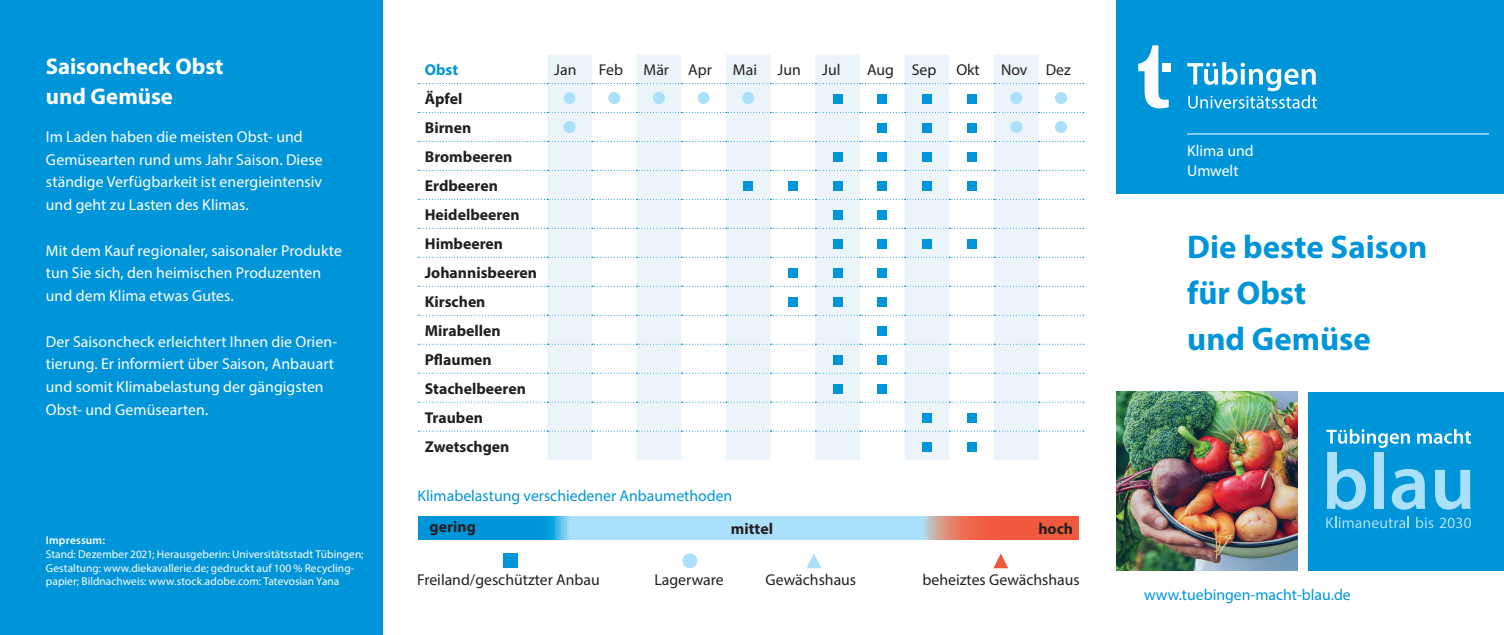
<style>
.page{position:relative;width:1504px;height:635px;background:#fff}
.page>*{position:absolute;margin:0;border:0;box-sizing:border-box;transform-origin:0 0}
.t1{font:700 32.9px/46px "Myriad Pro";color:#0095d9}
.t2{font:700 22.75px/29.8px "Myriad Pro";color:#fff}
.t3{font:15.75px/22.8px "Myriad Pro";letter-spacing:.005em;color:#fff}
.t4{font:700 15.75px/29.1px "Myriad Pro";color:#231f20}
.t5{font:15.75px "Myriad Pro";color:#231f20}
.t6{font:15.75px "Myriad Pro";color:#0095d9}
.t7{font:700 15.75px "Myriad Pro";color:#0095d9}
.t8{font:11.38px/13.7px "Myriad Pro";letter-spacing:.005em;color:#fff}
.t9{font:600 11.38px "Myriad Pro";letter-spacing:.015em;color:#fff}
</style>
<div class="page">
<div style="left:0;top:0;width:382px;height:635px;background:#0095d9"></div>
<svg style="left:547px;top:55px;width:491px;height:405px;fill:#ebf5f9"></svg>
<svg style="left:418px;top:83px;width:665px;height:1px"></svg>
<svg style="left:418px;top:112px;width:665px;height:1px"></svg>
<svg style="left:418px;top:141px;width:665px;height:1px"></svg>
<svg style="left:418px;top:170px;width:665px;height:1px"></svg>
<svg style="left:418px;top:199px;width:665px;height:1px"></svg>
<svg style="left:418px;top:228px;width:665px;height:1px"></svg>
<svg style="left:418px;top:257px;width:665px;height:1px"></svg>
<svg style="left:418px;top:286px;width:665px;height:1px"></svg>
<svg style="left:418px;top:315px;width:665px;height:1px"></svg>
<svg style="left:418px;top:344px;width:665px;height:1px"></svg>
<svg style="left:418px;top:373px;width:665px;height:1px"></svg>
<svg style="left:418px;top:402px;width:665px;height:1px"></svg>
<svg style="left:418px;top:431px;width:665px;height:1px"></svg>
<div style="left:564px;top:93px;width:10px;height:10px;background:#aae0f9;border-radius:50%"></div>
<div style="left:563px;top:92px;width:12px;height:12px;border:2px solid #aae0f9;border-radius:50%"></div>
<div style="left:609px;top:93px;width:10px;height:10px;background:#aae0f9;border-radius:50%"></div>
<div style="left:608px;top:92px;width:12px;height:12px;border:2px solid #aae0f9;border-radius:50%"></div>
<div style="left:654px;top:93px;width:9px;height:10px;background:#aae0f9;border-radius:50%"></div>
<div style="left:653px;top:92px;width:12px;height:12px;border:2px solid #aae0f9;border-radius:50%"></div>
<div style="left:698px;top:93px;width:10px;height:10px;background:#aae0f9;border-radius:50%"></div>
<div style="left:697px;top:92px;width:12px;height:12px;border:2px solid #aae0f9;border-radius:50%"></div>
<div style="left:743px;top:93px;width:10px;height:10px;background:#aae0f9;border-radius:50%"></div>
<div style="left:742px;top:92px;width:12px;height:12px;border:2px solid #aae0f9;border-radius:50%"></div>
<div style="left:832px;top:94px;width:10px;height:10px;background:#0095d9"></div>
<div style="left:877px;top:94px;width:10px;height:10px;background:#0095d9"></div>
<div style="left:921px;top:94px;width:10px;height:10px;background:#0095d9"></div>
<div style="left:966px;top:94px;width:10px;height:10px;background:#0095d9"></div>
<div style="left:1011px;top:93px;width:10px;height:10px;background:#aae0f9;border-radius:50%"></div>
<div style="left:1010px;top:92px;width:12px;height:12px;border:2px solid #aae0f9;border-radius:50%"></div>
<div style="left:1055px;top:93px;width:10px;height:10px;background:#aae0f9;border-radius:50%"></div>
<div style="left:1054px;top:92px;width:12px;height:12px;border:2px solid #aae0f9;border-radius:50%"></div>
<div style="left:564px;top:122px;width:10px;height:10px;background:#aae0f9;border-radius:50%"></div>
<div style="left:563px;top:121px;width:12px;height:12px;border:2px solid #aae0f9;border-radius:50%"></div>
<div style="left:877px;top:123px;width:10px;height:10px;background:#0095d9"></div>
<div style="left:921px;top:123px;width:10px;height:10px;background:#0095d9"></div>
<div style="left:966px;top:123px;width:10px;height:10px;background:#0095d9"></div>
<div style="left:1011px;top:122px;width:10px;height:10px;background:#aae0f9;border-radius:50%"></div>
<div style="left:1010px;top:121px;width:12px;height:12px;border:2px solid #aae0f9;border-radius:50%"></div>
<div style="left:1055px;top:122px;width:10px;height:10px;background:#aae0f9;border-radius:50%"></div>
<div style="left:1054px;top:121px;width:12px;height:12px;border:2px solid #aae0f9;border-radius:50%"></div>
<div style="left:832px;top:152px;width:10px;height:10px;background:#0095d9"></div>
<div style="left:877px;top:152px;width:10px;height:10px;background:#0095d9"></div>
<div style="left:921px;top:152px;width:10px;height:10px;background:#0095d9"></div>
<div style="left:966px;top:152px;width:10px;height:10px;background:#0095d9"></div>
<div style="left:743px;top:181px;width:10px;height:10px;background:#0095d9"></div>
<div style="left:788px;top:181px;width:9px;height:10px;background:#0095d9"></div>
<div style="left:832px;top:181px;width:10px;height:10px;background:#0095d9"></div>
<div style="left:877px;top:181px;width:10px;height:10px;background:#0095d9"></div>
<div style="left:921px;top:181px;width:10px;height:10px;background:#0095d9"></div>
<div style="left:966px;top:181px;width:10px;height:10px;background:#0095d9"></div>
<div style="left:832px;top:210px;width:10px;height:10px;background:#0095d9"></div>
<div style="left:877px;top:210px;width:10px;height:10px;background:#0095d9"></div>
<div style="left:832px;top:239px;width:10px;height:10px;background:#0095d9"></div>
<div style="left:877px;top:239px;width:10px;height:10px;background:#0095d9"></div>
<div style="left:921px;top:239px;width:10px;height:10px;background:#0095d9"></div>
<div style="left:966px;top:239px;width:10px;height:10px;background:#0095d9"></div>
<div style="left:788px;top:268px;width:9px;height:10px;background:#0095d9"></div>
<div style="left:832px;top:268px;width:10px;height:10px;background:#0095d9"></div>
<div style="left:877px;top:268px;width:10px;height:10px;background:#0095d9"></div>
<div style="left:788px;top:297px;width:9px;height:10px;background:#0095d9"></div>
<div style="left:832px;top:297px;width:10px;height:10px;background:#0095d9"></div>
<div style="left:877px;top:297px;width:10px;height:10px;background:#0095d9"></div>
<div style="left:877px;top:326px;width:10px;height:10px;background:#0095d9"></div>
<div style="left:832px;top:355px;width:10px;height:10px;background:#0095d9"></div>
<div style="left:877px;top:355px;width:10px;height:10px;background:#0095d9"></div>
<div style="left:832px;top:384px;width:10px;height:10px;background:#0095d9"></div>
<div style="left:877px;top:384px;width:10px;height:10px;background:#0095d9"></div>
<div style="left:921px;top:413px;width:10px;height:10px;background:#0095d9"></div>
<div style="left:966px;top:413px;width:10px;height:10px;background:#0095d9"></div>
<div style="left:921px;top:442px;width:10px;height:10px;background:#0095d9"></div>
<div style="left:966px;top:442px;width:10px;height:10px;background:#0095d9"></div>
<svg style="left:418px;top:516px;width:660px;height:23px;background:#93b5cb"></svg>
<div style="left:502px;top:553px;width:15px;height:15px;background:#0095d9"></div>
<div style="left:682px;top:553px;width:15px;height:15px;background:#aae0f9;border-radius:50%"></div>
<svg style="left:807px;top:554px;width:14px;height:14px"></svg>
<svg style="left:993px;top:553px;width:15px;height:15px"></svg>
<img style="left:1116px;top:392px;width:181px;height:178px">
<div style="left:1307px;top:392px;width:196px;height:178px;background:#0095d9"></div>
<div style="left:1116px;top:0;width:387px;height:193px;background:#0095d9"></div>
<hr style="left:1186px;top:134px;width:302px;height:1px;background:#fff">
<svg style="left:1187px;top:62px;width:129px;height:47px"></svg>
<svg style="left:1138px;top:45px;width:30px;height:63px"></svg>
<div style="left:1162px;top:63px;width:8px;height:8px;background:#fff"></div>
<svg style="left:1326px;top:429px;width:144px;height:81px"></svg>
<svg style="left:1326px;top:517px;width:82px;height:11px"></svg>
<svg style="left:1416px;top:517px;width:17px;height:11px"></svg>
<svg style="left:1439px;top:518px;width:31px;height:10px"></svg>
<h2 class="t2" style="left:46px;top:51px;width:179px">Saisoncheck Obst und Gemüse</h2>
<p class="t7" style="left:425px;top:59px;width:35px">Obst</p>
<p class="t5" style="left:554px;top:60px;width:24px">Jan</p>
<p class="t5" style="left:599px;top:60px;width:26px">Feb</p>
<p class="t5" style="left:643px;top:60px;width:70px">Mär Apr</p>
<p class="t5" style="left:733px;top:60px;width:26px">Mai</p>
<p class="t5" style="left:777px;top:60px;width:25px">Jun</p>
<p class="t5" style="left:822px;top:60px;width:20px">Jul</p>
<p class="t5" style="left:866px;top:60px;width:71px">Aug Sep</p>
<p class="t5" style="left:956px;top:60px;width:25px">Okt</p>
<p class="t5" style="left:1000px;top:60px;width:71px">Nov Dez</p>
<p class="t4" style="left:425px;top:84px;width:114px">Äpfel<br>Birnen<br>Brombeeren<br>Erdbeeren<br>Heidelbeeren<br>Himbeeren<br>Johannisbeeren<br>Kirschen<br>Mirabellen<br>Pflaumen<br>Stachelbeeren<br>Trauben<br>Zwetschgen</p>
<p class="t3" style="left:46px;top:125px;width:278px">Im Laden haben die meisten Obst- und Gemüsearten rund ums Jahr Saison. Diese ständige Verfügbarkeit ist energieintensiv und geht zu Lasten des Klimas.</p>
<p class="t3" style="left:46px;top:239px;width:297px">Mit dem Kauf regionaler, saisonaler Produkte tun Sie sich, den heimischen Produzenten und dem Klima etwas Gutes.</p>
<p class="t3" style="left:46px;top:330px;width:293px">Der Saisoncheck erleichtert Ihnen die Orien&shy;tierung. Er informiert über Saison, Anbauart und somit Klimabelastung der gängigsten Obst- und Gemüsearten.</p>
<p class="t9" style="left:46px;top:533px;width:61px">Impressum:</p>
<p class="t8" style="left:46px;top:547px;width:319px">Stand: Dezember 2021; Herausgeberin: Universitätsstadt Tübingen;<br>Gestaltung: www.diekavallerie.de; gedruckt auf 100 % Recycling&shy;papier; Bildnachweis: www.stock.adobe.com: Tatevosian Yana</p>
<p class="t6" style="left:417px;top:486px;width:316px">Klimabelastung verschiedener Anbaumethoden</p>
<p class="t4" style="left:429px;top:512px;width:48px">gering</p>
<p class="t4" style="left:731px;top:513px;width:43px">mittel</p>
<p class="t4" style="left:1038px;top:513px;width:36px">hoch</p>
<p class="t5" style="left:417px;top:570px;width:184px">Freiland/geschützter Anbau</p>
<p class="t5" style="left:654px;top:570px;width:71px">Lagerware</p>
<p class="t5" style="left:765px;top:570px;width:92px">Gewächshaus</p>
<p class="t5" style="left:922px;top:570px;width:159px">beheiztes Gewächshaus</p>
<p class="t3" style="left:1186px;top:141px;width:68px;line-height:19.6px">Klima und<br>Umwelt</p>
<h1 class="t1" style="left:1186px;top:223px;width:241px">Die beste Saison für Obst<br>und Gemüse</h1>
<p class="t6" style="left:1143px;top:585px;width:208px">www.tuebingen-macht-blau.de</p>
</div>
